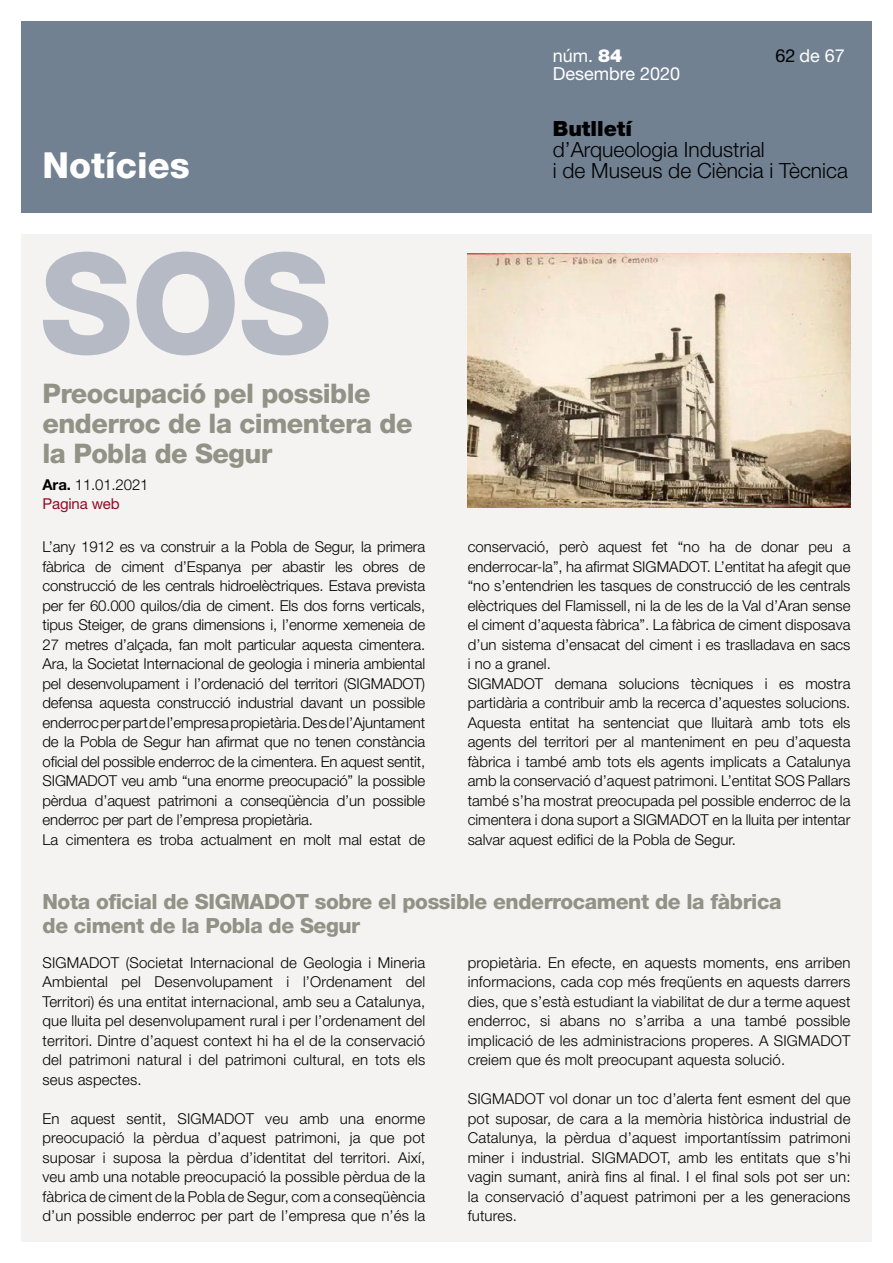
<style>
.page{position:relative;width:893px;height:1263px;background:#fff}
.page>*{position:absolute;margin:0;border:0;box-sizing:border-box;transform-origin:0 0}
.Titols_noticies{font:800 139.5px "Helvetica Neue LT Std";color:#b5bac5}
.t1{font:800 36px "Helvetica Neue LT Std";color:#fff}
.Titols_noticies-2{font:800 27px/30px "Helvetica Neue LT Std";letter-spacing:-.02em;color:#929287}
.Titols_noticies-3{font:800 21px/24px "Helvetica Neue LT Std";letter-spacing:-.02em;color:#929287}
.t2{font:300 21px/21px "Helvetica Neue LT Std";color:#000}
.t3{font:900 21px "Helvetica Neue LT Std";color:#000}
.t4{font:18px "Helvetica Neue LT Std";color:#fff}
.Texte{font:300 15px/19.5px "Helvetica Neue LT Std";color:#000;text-align:justify}
.Texte-2{font:15px "Helvetica Neue LT Std";letter-spacing:-.01em;color:#910b26}
.s1{font-weight:700}
.s2{font-weight:900}
.s3{color:#000}
</style>
<div class="page">
<div style="left:21px;top:21px;width:851px;height:192px;background:#718192"></div>
<div style="left:21px;top:234px;width:851px;height:1008px;background:#f4f3f1"></div>
<img style="left:468px;top:254px;width:382px;height:253px">
<h2 class="t1" style="left:43px;top:143px;width:149px">Notícies</h2>
<p class="Titols_noticies" style="left:40px;top:221px;width:293px">SOS</p>
<p class="Titols_noticies-2" style="left:43px;top:378px;width:330px">Preocupació pel possible</p>
<p class="Titols_noticies-2" style="left:43px;top:408px;width:372px">enderroc de la cimentera de la Pobla de Segur</p>
<p class="Texte" style="left:43px;top:474px;width:108px"><span class="s1">Ara.</span> 11.01.2021</p>
<p class="Texte-2" style="left:43px;top:495px;width:79px">Pagina web</p>
<p class="Texte" style="left:43px;top:537px;width:384px">L’any 1912 es va construir a la Pobla de Segur, la primera fàbrica de ciment d’Espanya per abastir les obres de construcció de les centrals hidroelèctriques. Estava prevista per fer 60.000 quilos/dia de ciment. Els dos forns verticals, tipus Steiger, de grans dimensions i, l’enorme xemeneia de 27 metres d’alçada, fan molt particular aquesta cimentera.<br>Ara, la Societat Internacional de geologia i mineria ambiental pel desenvolupament i l’ordenació del territori (SIGMADOT) defensa aquesta construcció industrial davant un possible enderroc per part de l’empresa propietària. Des de l’Ajuntament de la Pobla de Segur han afirmat que no tenen constància oficial del possible enderroc de la cimentera. En aquest sentit, SIGMADOT veu amb “una enorme preocupació” la possible pèrdua d’aquest patrimoni a conseqüència d’un possible enderroc per part de l’empresa propietària.</p>
<p class="Texte" style="left:43px;top:829px;width:384px">La cimentera es troba actualment en molt mal estat de</p>
<p class="t4" style="left:553px;top:45px;width:71px">núm. <span class="s2">84</span></p>
<p class="t4" style="left:775px;top:45px;width:71px"><span class="s3">62</span> de 67</p>
<p class="t4" style="left:553px;top:63px;width:129px">Desembre 2020</p>
<h3 class="t3" style="left:553px;top:116px;width:81px">Butlletí</h3>
<h3 class="t2" style="left:553px;top:139px;width:297px">d’Arqueologia Industrial<br>i de Museus de Ciència i Tècnica</h3>
<p class="Texte" style="left:468px;top:537px;width:384px">conservació, però aquest fet “no ha de donar peu a enderrocar-la”, ha afirmat SIGMADOT. L’entitat ha afegit que “no s’entendrien les tasques de construcció de les centrals elèctriques del Flamissell, ni la de les de la Val d’Aran sense el ciment d’aquesta fàbrica”. La fàbrica de ciment disposava d’un sistema d’ensacat del ciment i es traslladava en sacs i no a granel.</p>
<p class="Texte" style="left:468px;top:673px;width:384px">SIGMADOT demana solucions tècniques i es mostra partidària a contribuir amb la recerca d’aquestes solucions.<br>Aquesta entitat ha sentenciat que lluitarà amb tots els agents del territori per al manteniment en peu d’aquesta fàbrica i també amb tots els agents implicats a Catalunya amb la conservació d’aquest patrimoni. L’entitat SOS Pallars també s’ha mostrat preocupada pel possible enderroc de la cimentera i dona suport a SIGMADOT en la lluita per intentar salvar aquest edifici de la Pobla de Segur.</p>
<p class="Titols_noticies-3" style="left:43px;top:890px;width:740px">Nota oficial de SIGMADOT sobre el possible enderrocament de la fàbrica de ciment de la Pobla de Segur</p>
<p class="Texte" style="left:43px;top:952px;width:384px">SIGMADOT (Societat Internacional de Geologia i Mineria Ambiental pel Desenvolupament i l’Ordenament del Territori) és una entitat internacional, amb seu a Catalunya, que lluita pel desenvolupament rural i per l’ordenament del territori. Dintre d’aquest context hi ha el de la conservació del patrimoni natural i del patrimoni cultural, en tots els seus aspectes.</p>
<p class="Texte" style="left:43px;top:1108px;width:384px">En aquest sentit, SIGMADOT veu amb una enorme preocupació la pèrdua d’aquest patrimoni, ja que pot suposar i suposa la pèrdua d’identitat del territori. Així, veu amb una notable preocupació la possible pèrdua de la fàbrica de ciment de la Pobla de Segur, com a conseqüència d’un possible enderroc per part de l’empresa que n’és la</p>
<p class="Texte" style="left:468px;top:952px;width:384px">propietària. En efecte, en aquests moments, ens arriben informacions, cada cop més freqüents en aquests darrers dies, que s’està estudiant la viabilitat de dur a terme aquest enderroc, si abans no s’arriba a una també possible implicació de les administracions properes. A SIGMADOT creiem que és molt preocupant aquesta solució.</p>
<p class="Texte" style="left:468px;top:1089px;width:384px">SIGMADOT vol donar un toc d’alerta fent esment del que pot suposar, de cara a la memòria històrica industrial de Catalunya, la pèrdua d’aquest importantíssim patrimoni miner i industrial. SIGMADOT, amb les entitats que s’hi vagin sumant, anirà fins al final. I el final sols pot ser un: la conservació d’aquest patrimoni per a les generacions futures.</p>
</div>
